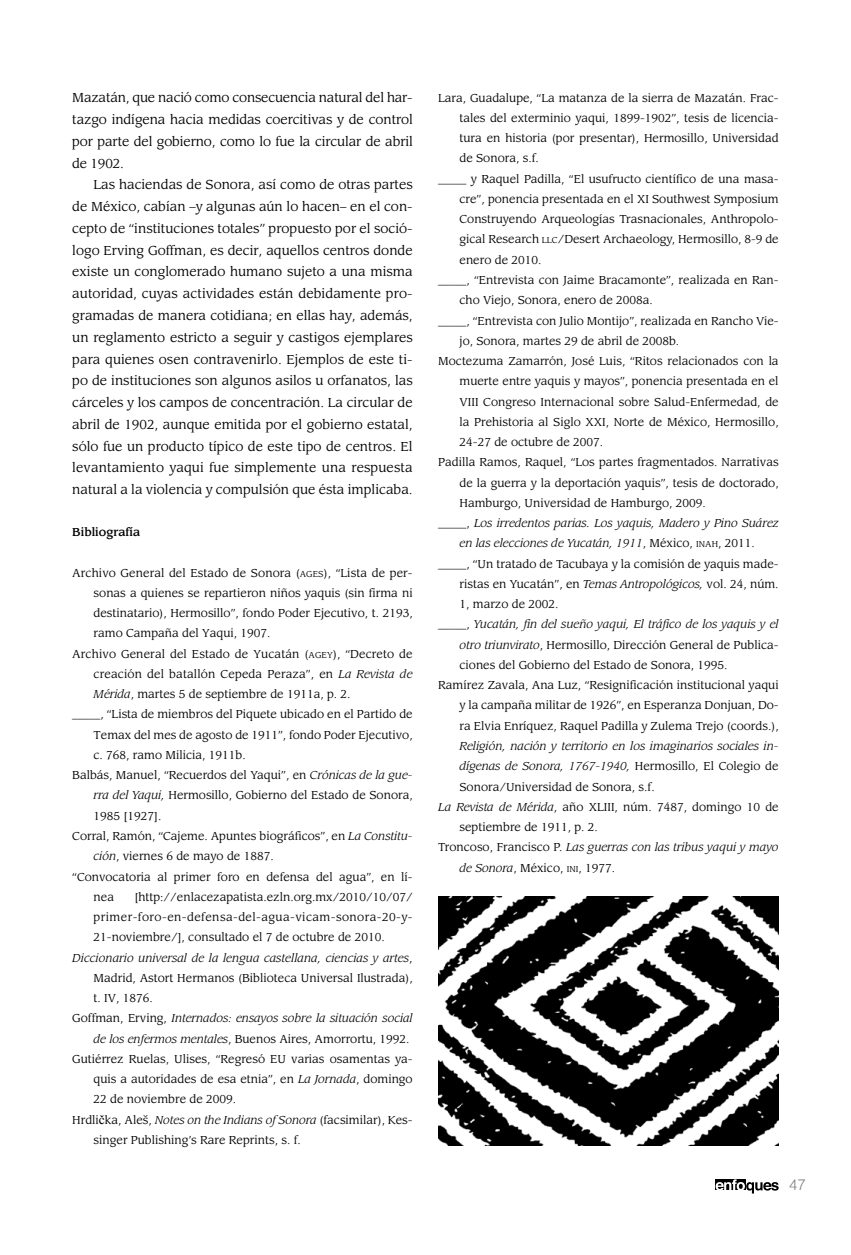
<style>
.page{position:relative;width:851px;height:1255px;background:#fff}
.page>*{position:absolute;margin:0;border:0;box-sizing:border-box;transform-origin:0 0}
.t1{font:300 15px "Helvetica";color:#808285}
.t2{font:12.75px/21.8px "Leawood";letter-spacing:-.005em;color:#000;text-align:justify}
.t3{font:11.25px "Leawood";color:#000}
.t4{font:italic 11.25px "Leawood";color:#000}
.t5{font:11.25px "Leawood";letter-spacing:.035em;color:#000}
.t6{font:500 11.25px "Leawood";color:#000}
.s1{font-size:8.4px}
.s2{font-style:inherit}
.s3{font-style:italic}
.s4{font-style:normal}
.s5{font-family:"Times New Roman";font-size:13.5px}
.s6{font-style:normal;font-size:8.4px}
</style>
<div class="page">
<svg style="left:715px;top:1179px;width:63px;height:14px"></svg>
<img style="left:438px;top:896px;width:339px;height:249px">
<p class="t2" style="left:72px;top:87px;width:342px">Mazatán, que nació como consecuencia natural del har&shy;tazgo indígena hacia medidas coercitivas y de control por parte del gobierno, como lo fue la circular de abril de 1902.</p>
<p class="t2" style="left:72px;top:174px;width:342px;text-indent:21px">Las haciendas de Sonora, así como de otras partes de México, cabían –y algunas aún lo hacen– en el con&shy;cepto de “instituciones totales” propuesto por el soció&shy;logo Erving Goffman, es decir, aquellos centros donde existe un conglomerado humano sujeto a una misma autoridad, cuyas actividades están debidamente pro&shy;gramadas de manera cotidiana; en ellas hay, además, un reglamento estricto a seguir y castigos ejemplares para quienes osen contravenirlo. Ejemplos de este ti&shy;po de instituciones son algunos asilos u orfanatos, las cárceles y los campos de concentración. La circular de abril de 1902, aunque emitida por el gobierno estatal, sólo fue un producto típico de este tipo de centros. El levantamiento yaqui fue simplemente una respuesta natural a la violencia y compulsión que ésta implicaba.</p>
<p class="t6" style="left:72px;top:525px;width:69px">Bibliografía</p>
<p class="t3" style="left:72px;top:566px;width:342px">Archivo General del Estado de Sonora (<span class="s1">AGES</span><span class="s2">)</span>, “Lista de per-</p>
<p class="t3" style="left:94px;top:586px;width:320px">sonas a quienes se repartieron niños yaquis (sin firma ni</p>
<p class="t3" style="left:94px;top:606px;width:320px">destinatario), Hermosillo”, fondo Poder Ejecutivo, t. 2193,</p>
<p class="t3" style="left:94px;top:626px;width:178px">ramo Campaña del Yaqui, 1907.</p>
<p class="t3" style="left:72px;top:647px;width:342px">Archivo General del Estado de Yucatán (<span class="s1">AGEY</span><span class="s2">)</span>, “Decreto de</p>
<p class="t3" style="left:94px;top:667px;width:320px">creación del batallón Cepeda Peraza”, en <span class="s3">La Revista de</span></p>
<p class="t3" style="left:94px;top:687px;width:258px"><span class="s3">Mérida</span>, martes 5 de septiembre de 1911a, p. 2.</p>
<p class="t3" style="left:72px;top:707px;width:342px">_____, “Lista de miembros del Piquete ubicado en el Partido de</p>
<p class="t3" style="left:94px;top:728px;width:320px">Temax del mes de agosto de 1911”, fondo Poder Ejecutivo,</p>
<p class="t3" style="left:94px;top:748px;width:154px">c. 768, ramo Milicia, 1911b.</p>
<p class="t3" style="left:72px;top:768px;width:342px">Balbás, Manuel, “Recuerdos del Yaqui”, en <span class="s3">Crónicas de la gue-</span></p>
<p class="t3" style="left:94px;top:788px;width:320px"><span class="s3">rra del Yaqui,</span> Hermosillo, Gobierno del Estado de Sonora,</p>
<p class="t3" style="left:94px;top:809px;width:69px">1985 [1927].</p>
<p class="t3" style="left:72px;top:829px;width:342px">Corral, Ramón, “Cajeme. Apuntes biográficos”, en <span class="s3">La Constitu-</span></p>
<p class="t3" style="left:94px;top:849px;width:181px"><span class="s3">ción</span>, viernes 6 de mayo de 1887.</p>
<p class="t3" style="left:72px;top:869px;width:342px">“Convocatoria al primer foro en defensa del agua”, en lí-</p>
<p class="t3" style="left:94px;top:890px;width:22px">nea</p>
<p class="t3" style="left:134px;top:890px;width:280px">[http://enlacezapatista.ezln.org.mx/2010/10/07/</p>
<p class="t5" style="left:94px;top:910px;width:320px">primer-foro-en-defensa-del-agua-vicam-sonora-20-y-</p>
<p class="t3" style="left:94px;top:930px;width:292px">21-noviembre/], consultado el 7 de octubre de 2010.</p>
<p class="t4" style="left:72px;top:950px;width:341px">Diccionario universal de la lengua castellana, ciencias y artes<span class="s4">,</span></p>
<p class="t3" style="left:94px;top:971px;width:320px">Madrid, Astort Hermanos (Biblioteca Universal Ilustrada),</p>
<p class="t3" style="left:94px;top:991px;width:61px">t. IV, 1876.</p>
<p class="t4" style="left:72px;top:1011px;width:342px"><span class="s4">Goffman, Erving,</span> Internados: ensayos sobre la situación social</p>
<p class="t3" style="left:94px;top:1031px;width:317px"><span class="s3">de los enfermos mentales</span>, Buenos Aires, Amorrortu, 1992.</p>
<p class="t3" style="left:72px;top:1052px;width:342px">Gutiérrez Ruelas, Ulises, “Regresó EU varias osamentas ya-</p>
<p class="t3" style="left:94px;top:1072px;width:320px">quis a autoridades de esa etnia”, en <span class="s3">La Jornada</span>, domingo</p>
<p class="t3" style="left:94px;top:1092px;width:144px">22 de noviembre de 2009.</p>
<p class="t3" style="left:72px;top:1112px;width:342px">Hrdli<span class="s5">č</span>ka, Aleš, <span class="s3">Notes on the Indians of Sonora</span> (facsimilar), Kes-</p>
<p class="t3" style="left:94px;top:1133px;width:209px">singer Publishing’s Rare Reprints, s. f.</p>
<p class="t3" style="left:438px;top:91px;width:342px">Lara, Guadalupe, “La matanza de la sierra de Mazatán. Frac-</p>
<p class="t3" style="left:459px;top:111px;width:320px">tales del exterminio yaqui, 1899-1902”, tesis de licencia-</p>
<p class="t3" style="left:459px;top:131px;width:320px">tura en historia (por presentar), Hermosillo, Universidad</p>
<p class="t3" style="left:459px;top:152px;width:81px">de Sonora, s.f.</p>
<p class="t3" style="left:438px;top:172px;width:342px">_____ y Raquel Padilla, “El usufructo científico de una masa-</p>
<p class="t3" style="left:459px;top:192px;width:320px">cre”, ponencia presentada en el XI Southwest Symposium</p>
<p class="t3" style="left:459px;top:212px;width:320px">Construyendo Arqueologías Trasnacionales, Anthropolo-</p>
<p class="t3" style="left:459px;top:233px;width:320px">gical Research <span class="s1">LLC</span>/Desert Archaeology, Hermosillo, 8-9 de</p>
<p class="t3" style="left:459px;top:253px;width:83px">enero de 2010.</p>
<p class="t3" style="left:438px;top:273px;width:342px">_____, “Entrevista con Jaime Bracamonte”, realizada en Ran-</p>
<p class="t3" style="left:459px;top:293px;width:195px">cho Viejo, Sonora, enero de 2008a.</p>
<p class="t3" style="left:438px;top:314px;width:342px">_____, “Entrevista con Julio Montijo”, realizada en Rancho Vie-</p>
<p class="t3" style="left:459px;top:334px;width:221px">jo, Sonora, martes 29 de abril de 2008b.</p>
<p class="t3" style="left:438px;top:354px;width:342px">Moctezuma Zamarrón, José Luis, “Ritos relacionados con la</p>
<p class="t3" style="left:459px;top:374px;width:320px">muerte entre yaquis y mayos”, ponencia presentada en el</p>
<p class="t3" style="left:459px;top:395px;width:320px">VIII Congreso Internacional sobre Salud-Enfermedad, de</p>
<p class="t3" style="left:459px;top:415px;width:320px">la Prehistoria al Siglo XXI, Norte de México, Hermosillo,</p>
<p class="t3" style="left:459px;top:435px;width:145px">24-27 de octubre de 2007.</p>
<p class="t3" style="left:438px;top:455px;width:342px">Padilla Ramos, Raquel, “Los partes fragmentados. Narrativas</p>
<p class="t3" style="left:459px;top:476px;width:320px">de la guerra y la deportación yaquis”, tesis de doctorado,</p>
<p class="t3" style="left:459px;top:496px;width:248px">Hamburgo, Universidad de Hamburgo, 2009.</p>
<p class="t4" style="left:438px;top:516px;width:342px"><span class="s4">_____,</span> Los irredentos parias. Los yaquis, Madero y Pino Suárez</p>
<p class="t4" style="left:459px;top:536px;width:296px">en las elecciones de Yucatán, 1911<span class="s4">, México,</span> <span class="s6">INAH</span><span class="s4">, 2011.</span></p>
<p class="t3" style="left:438px;top:557px;width:342px">_____, “Un tratado de Tacubaya y la comisión de yaquis made-</p>
<p class="t3" style="left:459px;top:577px;width:320px">ristas en Yucatán”, en <span class="s3">Temas Antropológicos,</span> vol. 24, núm.</p>
<p class="t3" style="left:459px;top:597px;width:100px">1, marzo de 2002.</p>
<p class="t4" style="left:438px;top:617px;width:342px"><span class="s4">_____,</span> Yucatán, fin del sueño yaqui, El tráfico de los yaquis y el</p>
<p class="t3" style="left:459px;top:638px;width:320px"><span class="s3">otro triunvirato</span>, Hermosillo, Dirección General de Publica-</p>
<p class="t3" style="left:459px;top:658px;width:269px">ciones del Gobierno del Estado de Sonora, 1995.</p>
<p class="t3" style="left:438px;top:678px;width:342px">Ramírez Zavala, Ana Luz, “Resignificación institucional yaqui</p>
<p class="t3" style="left:459px;top:698px;width:320px">y la campaña militar de 1926”, en Esperanza Donjuan, Do-</p>
<p class="t3" style="left:459px;top:719px;width:320px">ra Elvia Enríquez, Raquel Padilla y Zulema Trejo (coords.),</p>
<p class="t4" style="left:459px;top:739px;width:320px">Religión, nación y territorio en los imaginarios sociales in-</p>
<p class="t4" style="left:459px;top:759px;width:320px">dígenas de Sonora, 1767-1940, <span class="s4">Hermosillo, El Colegio de</span></p>
<p class="t3" style="left:459px;top:779px;width:196px">Sonora/Universidad de Sonora, s.f.</p>
<p class="t3" style="left:438px;top:800px;width:342px"><span class="s3">La Revista de Mérida</span>, año XLIII, núm. 7487, domingo 10 de</p>
<p class="t3" style="left:459px;top:820px;width:140px">septiembre de 1911, p. 2.</p>
<p class="t4" style="left:438px;top:840px;width:342px"><span class="s4">Troncoso, Francisco P.</span> Las guerras con las tribus yaqui y mayo</p>
<p class="t3" style="left:459px;top:860px;width:157px"><span class="s3">de Sonora</span>, México, <span class="s1">INI</span>, 1977.</p>
<h1 class="t1" style="left:789px;top:1172px;width:18px">47</h1>
</div>
